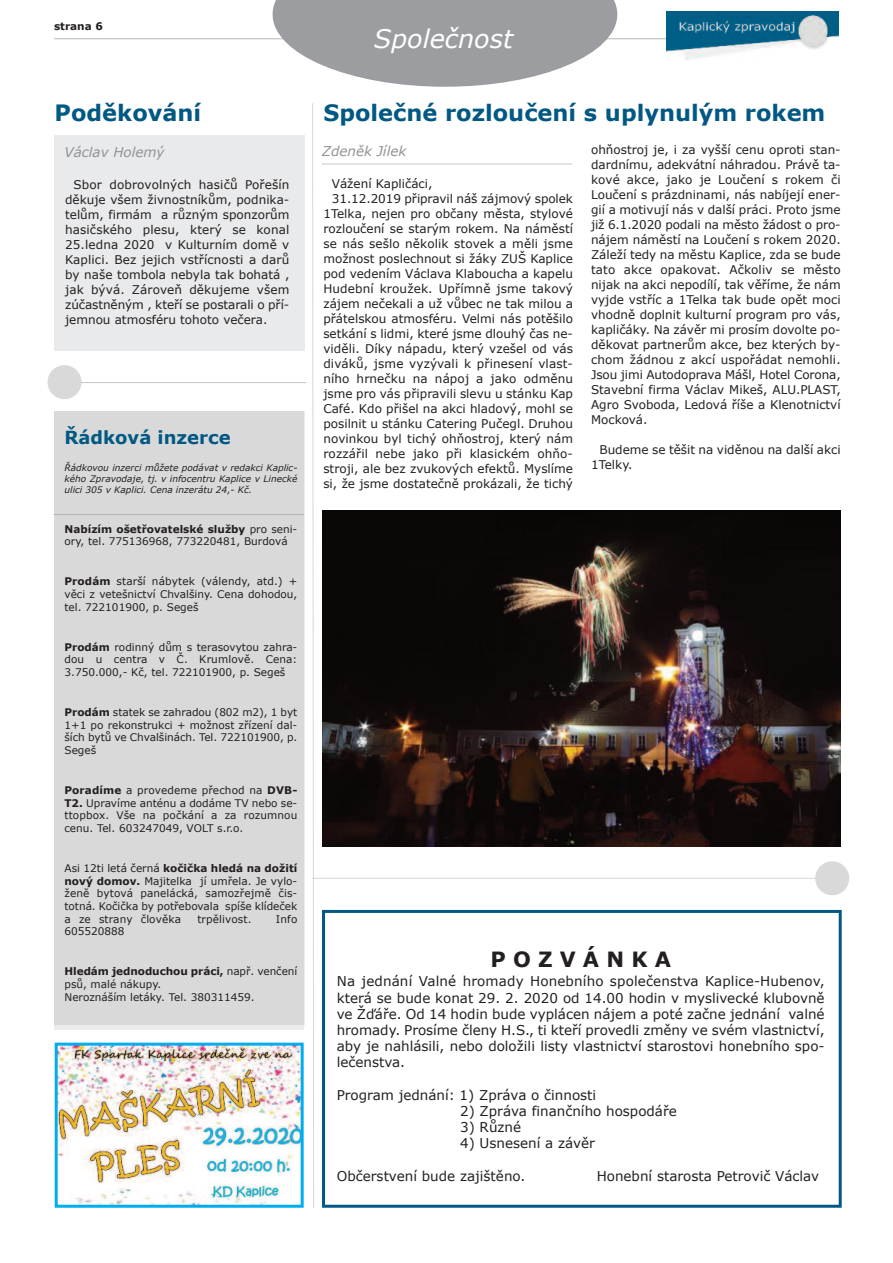
<style>
.page{position:relative;width:893px;height:1263px;background:#fff}
.page>*{position:absolute;margin:0;border:0;box-sizing:border-box;transform-origin:0 0}
.t1{font:italic 25.5px "Verdana";color:#fff}
.t2{font:700 22.5px "Verdana";color:#005883}
.t3{font:700 21px "Verdana";letter-spacing:.34em;color:#231f20}
.t4{font:700 18px "Verdana";color:#005883}
.t5{font:13.5px/16.2px "Verdana";color:#231f20;text-align:justify}
.t6{font:italic 13.5px "Verdana";color:#919396}
.t7{font:12px/15px "Verdana";color:#231f20;text-align:justify}
.t8{font:10.5px/12.6px "Verdana";color:#231f20;text-align:justify}
.t9{font:700 10.5px "Verdana";color:#231f20}
.t10{font:italic 9px/10.8px "Verdana";color:#231f20;text-align:justify}
.s1{font-weight:700}
</style>
<div class="page">
<hr style="left:54px;top:38px;width:784px;height:1px;background:#cbcccd">
<img style="left:666px;top:11px;width:173px;height:49px">
<svg style="left:273px;top:0;width:344px;height:87px"></svg>
<div style="left:54px;top:135px;width:250px;height:216px;background:#e9eaeb"></div>
<svg style="left:312px;top:103px;width:2px;height:1105px"></svg>
<hr style="left:322px;top:164px;width:250px;height:1px;background:#e3e3e4">
<img style="left:322px;top:510px;width:519px;height:337px">
<hr style="left:313px;top:878px;width:528px;height:1px;background:#dededf">
<div style="left:815px;top:861px;width:34px;height:34px;background:#d9d9d9;border-radius:50%"></div>
<hr style="left:56px;top:382px;width:250px;height:1px;background:#c9cacb">
<div style="left:47px;top:365px;width:35px;height:34px;background:#d9d9d9;border-radius:50%"></div>
<div style="left:322px;top:910px;width:520px;height:298px;border:3px solid #005883"></div>
<div style="left:55px;top:411px;width:249px;height:618px;background:#dad9d9"></div>
<hr style="left:53px;top:514px;width:251px;height:1px;background:#b5b5b6">
<img style="left:59px;top:1047px;width:241px;height:157px">
<div style="left:55px;top:1043px;width:249px;height:165px;border:3px solid #00aeef"></div>
<p class="t9" style="left:54px;top:19px;width:50px">strana 6</p>
<h2 class="t2" style="left:55px;top:98px;width:148px">Poděkování</h2>
<p class="t6" style="left:64px;top:143px;width:102px">Václav Holemý</p>
<p class="t7" style="left:65px;top:177px;width:226px;text-indent:9px">Sbor dobrovolných hasičů Pořešín děkuje všem živnostníkům, podnika&shy;telům, firmám a různým sponzorům hasičského plesu, který se konal 25.ledna 2020 v Kulturním domě v Kaplici. Bez jejich vstřícnosti a darů by naše tombola nebyla tak bohatá , jak bývá. Zároveň děkujeme všem zúčastněným , kteří se postarali o pří&shy;jemnou atmosféru tohoto večera.</p>
<h3 class="t4" style="left:65px;top:426px;width:168px">Řádková inzerce</h3>
<p class="t10" style="left:65px;top:462px;width:234px">Řádkovou inzerci můžete podávat v redakci Kaplic&shy;kého Zpravodaje, tj. v infocentru Kaplice v Linecké ulici 305 v Kaplici. Cena inzerátu 24,- Kč.</p>
<p class="t8" style="left:65px;top:522px;width:234px"><span class="s1">Nabízím ošetřovatelské služby</span> pro seni&shy;ory, tel. 775136968, 773220481, Burdová</p>
<p class="t8" style="left:65px;top:575px;width:234px"><span class="s1">Prodám</span> starší nábytek (válendy, atd.) + věci z vetešnictví Chvalšiny. Cena dohodou, tel. 722101900, p. Segeš</p>
<p class="t8" style="left:65px;top:640px;width:234px"><span class="s1">Prodám</span> rodinný dům s terasovytou zahra&shy;dou u centra v Č. Krumlově. Cena:<br>3.750.000,- Kč, tel. 722101900, p. Segeš</p>
<p class="t8" style="left:65px;top:706px;width:234px"><span class="s1">Prodám</span> statek se zahradou (802 m2), 1 byt 1+1 po rekonstrukci + možnost zřízení dal&shy;ších bytů ve Chvalšinách. Tel. 722101900, p.<br>Segeš</p>
<p class="t8" style="left:65px;top:784px;width:234px"><span class="s1">Poradíme</span> a provedeme přechod na <span class="s1">DVB-T2.</span> Upravíme anténu a dodáme TV nebo se&shy;ttopbox. Vše na počkání a za rozumnou cenu. Tel. 603247049, VOLT s.r.o.</p>
<p class="t8" style="left:64px;top:862px;width:234px">Asi 12ti letá černá <span class="s1">kočička hledá na dožití nový domov.</span> Majitelka jí umřela. Je vylo&shy;ženě bytová panelácká, samozřejmě čis&shy;totná. Kočička by potřebovala spíše klídeček a ze strany člověka</p>
<p class="t8" style="left:197px;top:912px;width:56px">trpělivost.</p>
<p class="t8" style="left:276px;top:912px;width:23px">Info</p>
<p class="t8" style="left:64px;top:925px;width:62px">605520888</p>
<p class="t8" style="left:64px;top:965px;width:234px;text-align:left"><span class="s1">Hledám jednoduchou práci,</span> např. venčení psů, malé nákupy.<br>Neroznáším letáky. Tel. 380311459.</p>
<h1 class="t1" style="left:374px;top:22px;width:141px">Společnost</h1>
<h2 class="t2" style="left:323px;top:98px;width:504px">Společné rozloučení s uplynulým rokem</h2>
<p class="t6" style="left:322px;top:142px;width:86px">Zdeněk Jílek</p>
<p class="t7" style="left:591px;top:142px;width:251px">ohňostroj je, i za vyšší cenu oproti stan&shy;dardnímu, adekvátní náhradou. Právě ta&shy;kové akce, jako je Loučení s rokem či Loučení s prázdninami, nás nabíjejí ener&shy;gií a motivují nás v další práci. Proto jsme již 6.1.2020 podali na město žádost o pro&shy;nájem náměstí na Loučení s rokem 2020.<br>Záleží tedy na městu Kaplice, zda se bude tato akce opakovat. Ačkoliv se město nijak na akci nepodílí, tak věříme, že nám vyjde vstříc a 1Telka tak bude opět moci vhodně doplnit kulturní program pro vás, kapličáky. Na závěr mi prosím dovolte po&shy;děkovat partnerům akce, bez kterých by&shy;chom žádnou z akcí uspořádat nemohli.<br>Jsou jimi Autodoprava Mášl, Hotel Corona, Stavební firma Václav Mikeš, ALU.PLAST, Agro Svoboda, Ledová říše a Klenotnictví Mocková.</p>
<p class="t7" style="left:591px;top:442px;width:251px;text-indent:9px">Budeme se těšit na viděnou na další akci<br>1Telky.</p>
<p class="t7" style="left:332px;top:176px;width:102px">Vážení Kapličáci,</p>
<p class="t7" style="left:332px;top:191px;width:243px">31.12.2019 připravil náš zájmový spolek</p>
<p class="t7" style="left:323px;top:206px;width:251px">1Telka, nejen pro občany města, stylové</p>
<p class="t7" style="left:323px;top:221px;width:251px">rozloučení se starým rokem. Na náměstí</p>
<p class="t7" style="left:323px;top:236px;width:251px">se nás sešlo několik stovek a měli jsme</p>
<p class="t7" style="left:323px;top:251px;width:251px">možnost poslechnout si žáky ZUŠ Kaplice</p>
<p class="t7" style="left:323px;top:266px;width:251px">pod vedením Václava Klaboucha a kapelu</p>
<p class="t7" style="left:323px;top:281px;width:251px">Hudební kroužek. Upřímně jsme takový</p>
<p class="t7" style="left:323px;top:296px;width:251px">zájem nečekali a už vůbec ne tak milou a</p>
<p class="t7" style="left:323px;top:311px;width:251px">přátelskou atmosféru. Velmi nás potěšilo</p>
<p class="t7" style="left:323px;top:326px;width:251px">setkání s lidmi, které jsme dlouhý čas ne-</p>
<p class="t7" style="left:323px;top:341px;width:251px">viděli. Díky nápadu, který vzešel od vás</p>
<p class="t7" style="left:323px;top:356px;width:251px">diváků, jsme vyzývali k přinesení vlast-</p>
<p class="t7" style="left:323px;top:371px;width:251px">ního hrnečku na nápoj a jako odměnu</p>
<p class="t7" style="left:323px;top:386px;width:251px">jsme pro vás připravili slevu u stánku Kap</p>
<p class="t7" style="left:323px;top:401px;width:251px">Café. Kdo přišel na akci hladový, mohl se</p>
<p class="t7" style="left:323px;top:416px;width:251px">posilnit u stánku Catering Pučegl. Druhou</p>
<p class="t7" style="left:323px;top:431px;width:251px">novinkou byl tichý ohňostroj, který nám</p>
<p class="t7" style="left:323px;top:446px;width:251px">rozzářil nebe jako při klasickém ohňo-</p>
<p class="t7" style="left:323px;top:461px;width:251px">stroji, ale bez zvukových efektů. Myslíme</p>
<p class="t7" style="left:323px;top:476px;width:251px">si, že jsme dostatečně prokázali, že tichý</p>
<h3 class="t3" style="left:490px;top:946px;width:182px">POZVÁNKA</h3>
<p class="t5" style="left:337px;top:973px;width:489px">Na jednání Valné hromady Honebního společenstva Kaplice-Hubenov, která se bude konat 29. 2. 2020 od 14.00 hodin v myslivecké klubovně ve Žďáře. Od 14 hodin bude vyplácen nájem a poté začne jednání valné hromady. Prosíme členy H.S., ti kteří provedli změny ve svém vlastnictví, aby je nahlásili, nebo doložili listy vlastnictví starostovi honebního spo&shy;lečenstva.</p>
<p class="t5" style="left:337px;top:1086px;width:261px">Program jednání: 1) Zpráva o činnosti</p>
<p class="t5" style="left:460px;top:1102px;width:218px">2) Zpráva finančního hospodáře</p>
<p class="t5" style="left:460px;top:1119px;width:63px">3) Různé</p>
<p class="t5" style="left:460px;top:1135px;width:136px">4) Usnesení a závěr</p>
<p class="t5" style="left:337px;top:1167px;width:190px">Občerstvení bude zajištěno.</p>
<p class="t5" style="left:597px;top:1167px;width:224px">Honební starosta Petrovič Václav</p>
</div>
